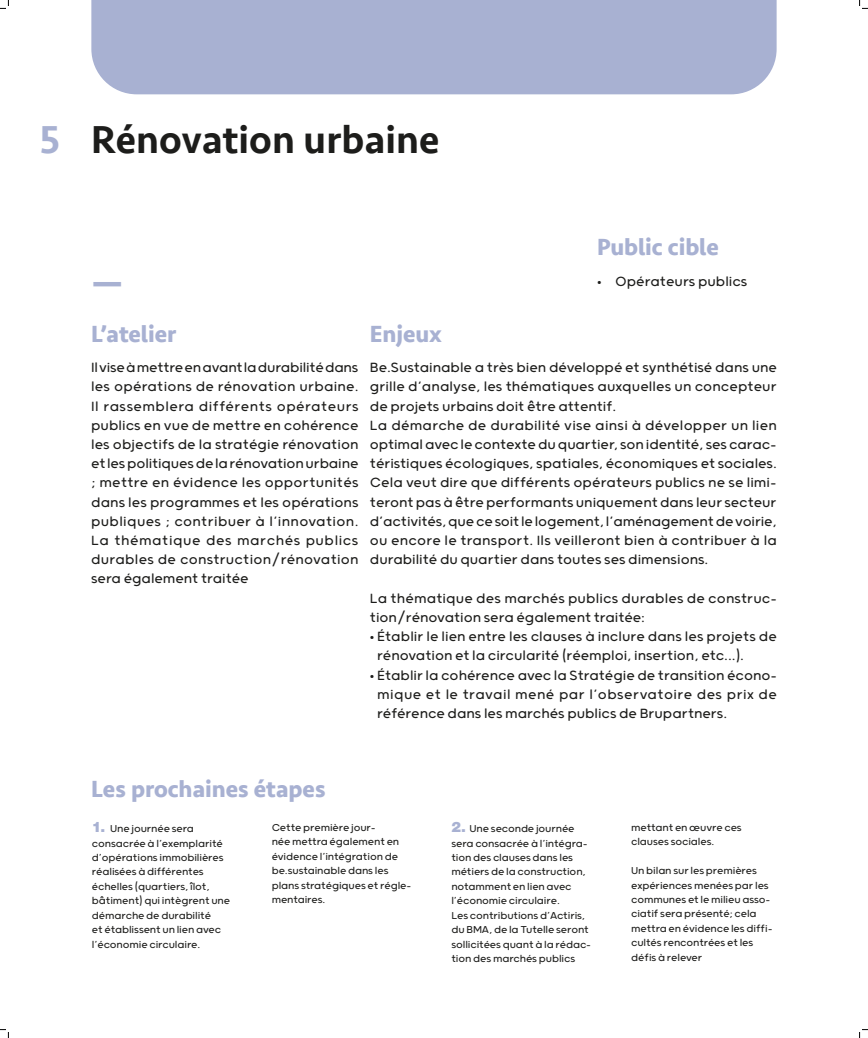
<style>
.page{position:relative;width:868px;height:1038px;background:#fff}
.page>*{position:absolute;margin:0;border:0;box-sizing:border-box;transform-origin:0 0}
.t1{font:500 40px "Seravek";color:#1d1d1b}
.t2{font:500 40px "Seravek";color:#a8b1d2}
.t3{font:700 24px "Seravek";letter-spacing:-.005em;color:#a8b1d2}
.t4{font:300 16px/19.2px "Grold Rounded";letter-spacing:-.005em;color:#1d1d1b}
.t5{font:300 12px/14.4px "Grold Rounded";letter-spacing:-.01em;color:#1d1d1b}
.s1{font-weight:900}
.s2{font-family:"Helvetica Neue LT Std";font-weight:900;font-size:14.4px;color:#a8b1d2}
</style>
<div class="page">
<div style="left:91px;top:0;width:685px;height:94px;background:#a8b1d2"></div>
<svg style="left:0;top:0;width:9px;height:9px"></svg>
<svg style="left:0;top:1029px;width:9px;height:8px"></svg>
<svg style="left:859px;top:0;width:8px;height:9px"></svg>
<svg style="left:859px;top:1029px;width:8px;height:8px"></svg>
<h1 class="t2" style="left:39px;top:115px;width:22px">5</h1>
<h1 class="t1" style="left:91px;top:115px;width:349px">Rénovation urbaine</h1>
<h1 class="t2" style="left:91px;top:259px;width:34px">—</h1>
<h2 class="t3" style="left:597px;top:228px;width:123px">Public cible</h2>
<p class="t4" style="left:597px;top:271px;width:152px"><span class="s1">•</span> Opérateurs publics</p>
<h2 class="t3" style="left:91px;top:314px;width:86px">L’atelier</h2>
<p class="t4" style="left:91px;top:357px;width:269px;text-align:justify">Il vise à mettre en avant la durabilité dans les opérations de rénovation urbaine.<br>Il rassemblera différents opérateurs publics en vue de mettre en cohérence les objectifs de la stratégie rénovation et les politiques de la rénovation urbaine ; mettre en évidence les opportunités dans les programmes et les opérations publiques ; contribuer à l’innovation.<br>La thématique des marchés publics durables de construction/rénovation sera également traitée</p>
<h2 class="t3" style="left:370px;top:314px;width:74px">Enjeux</h2>
<p class="t4" style="left:370px;top:357px;width:408px">Be.Sustainable a très bien développé et synthétisé dans une grille d’analyse, les thématiques auxquelles un concepteur de projets urbains doit être attentif.<br>La démarche de durabilité vise ainsi à développer un lien optimal avec le contexte du quartier, son identité, ses carac&shy;téristiques écologiques, spatiales, économiques et sociales.<br>Cela veut dire que différents opérateurs publics ne se limi&shy;teront pas à être performants uniquement dans leur secteur d’activités, que ce soit le logement, l’aménagement de voirie, ou encore le transport. Ils veilleront bien à contribuer à la durabilité du quartier dans toutes ses dimensions.</p>
<p class="t4" style="left:370px;top:587px;width:408px">La thématique des marchés publics durables de construc&shy;tion/rénovation sera également traitée:</p>
<p class="t4" style="left:377px;top:626px;width:401px;text-indent:-7px"><span class="s1">•</span> Établir le lien entre les clauses à inclure dans les projets de rénovation et la circularité (réemploi, insertion, etc...).</p>
<p class="t4" style="left:377px;top:664px;width:401px;text-align:justify;text-indent:-7px"><span class="s1">•</span> Établir la cohérence avec la Stratégie de transition écono&shy;mique et le travail mené par l’observatoire des prix de référence dans les marchés publics de Brupartners.</p>
<h2 class="t3" style="left:91px;top:769px;width:236px">Les prochaines étapes</h2>
<p class="t5" style="left:92px;top:820px;width:140px"><span class="s2">1.</span> Une journée sera consacrée à l’exemplarité d’opérations immobilières réalisées à différentes échelles (quartiers, îlot, bâtiment) qui intègrent une démarche de durabilité<br>et établissent un lien avec l’économie circulaire.</p>
<p class="t5" style="left:271px;top:819px;width:141px">Cette première jour-<br>née mettra également en évidence l’intégration de be.sustainable dans les plans stratégiques et régle&shy;mentaires.</p>
<p class="t5" style="left:451px;top:820px;width:141px"><span class="s2">2.</span> Une seconde journée sera consacrée à l’intégra&shy;tion des clauses dans les métiers de la construction, notamment en lien avec l’économie circulaire.<br>Les contributions d’Actiris, du BMA, de la Tutelle seront sollicitées quant à la rédac&shy;tion des marchés publics</p>
<p class="t5" style="left:631px;top:819px;width:112px">mettant en œuvre ces clauses sociales.</p>
<p class="t5" style="left:631px;top:862px;width:143px">Un bilan sur les premières expériences menées par les communes et le milieu asso&shy;ciatif sera présenté; cela mettra en évidence les diffi&shy;cultés rencontrées et les défis à relever</p>
</div>
